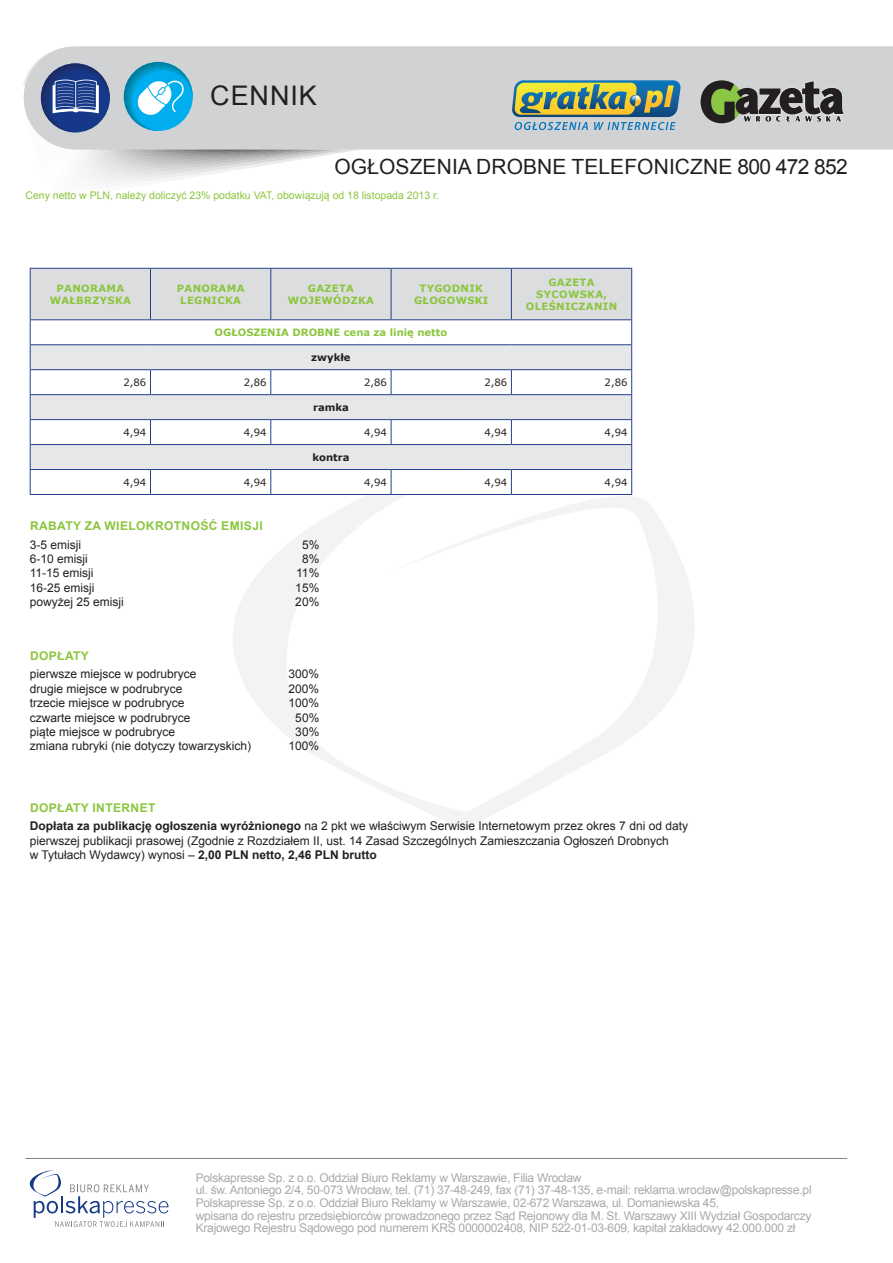
<style>
.page{position:relative;width:893px;height:1263px;background:#fff}
.page>*{position:absolute;margin:0;border:0;box-sizing:border-box;transform-origin:0 0}
.t1{font:27px "Arial";letter-spacing:.035em;color:#231f20}
.t2{font:21px "Arial";letter-spacing:.005em;color:#231f20}
.t3{font:12px/14.4px "Arial";color:#231f20}
.t4{font:12px/12.6px "Arial";letter-spacing:-.02em;color:#a8a9ad}
.t5{font:700 12px "Arial";letter-spacing:.035em;color:#8bc63e}
.t6{font:10.5px "Arial";color:#8bc63e}
.Tabela{font:700 10.05px/12px "Verdana";letter-spacing:.035em;color:#8bc63e;text-align:center}
.Tabela-2{font:10.05px "Verdana";color:#231f20}
.Tabela-3{font:700 10.05px "Verdana";color:#8bc63e}
.Tabela-4{font:700 10.05px "Verdana";color:#231f20}
.s1{font-weight:700}
</style>
<div class="page">
<svg style="left:233px;top:433px;width:461px;height:396px"></svg>
<svg style="left:30px;top:1170px;width:138px;height:57px"></svg>
<div style="left:36px;top:46px;width:857px;height:104px;background:#d1d2d4"></div>
<svg style="left:23px;top:62px;width:351px;height:121px"></svg>
<hr style="left:26px;top:1158px;width:821px;height:1px;background:#808285">
<svg style="left:701px;top:80px;width:143px;height:43px;background:#76796f"></svg>
<svg style="left:512px;top:80px;width:169px;height:50px;background:#8ba386"></svg>
<svg style="left:30px;top:268px;width:602px;height:226px"></svg>
<hr style="left:30px;top:494px;width:120px;height:1px;background:#253f8e">
<hr style="left:150px;top:494px;width:121px;height:1px;background:#253f8e">
<hr style="left:271px;top:494px;width:120px;height:1px;background:#253f8e">
<hr style="left:391px;top:494px;width:120px;height:1px;background:#253f8e">
<hr style="left:511px;top:494px;width:121px;height:1px;background:#253f8e">
<h1 class="t1" style="left:210px;top:77px;width:108px">CENNIK</h1>
<h2 class="t2" style="left:334px;top:152px;width:515px">OGŁOSZENIA DROBNE TELEFONICZNE 800 472 852</h2>
<p class="t6" style="left:26px;top:188px;width:415px">Ceny netto w PLN, należy doliczyć 23% podatku VAT, obowiązują od 18 listopada 2013 r.</p>
<p class="Tabela" style="left:50px;top:282px;width:83px">PANORAMA<br>WAŁBRZYSKA</p>
<p class="Tabela" style="left:177px;top:282px;width:69px">PANORAMA<br>LEGNICKA</p>
<p class="Tabela" style="left:288px;top:282px;width:88px">GAZETA<br>WOJEWÓDZKA</p>
<p class="Tabela" style="left:414px;top:282px;width:76px">TYGODNIK<br>GŁOGOWSKI</p>
<p class="Tabela" style="left:526px;top:276px;width:93px">GAZETA<br>SYCOWSKA,<br>OLEŚNICZANIN</p>
<p class="Tabela-3" style="left:215px;top:325px;width:234px">OGŁOSZENIA DROBNE cena za linię netto</p>
<p class="Tabela-4" style="left:311px;top:350px;width:41px">zwykłe</p>
<p class="Tabela-2" style="left:123px;top:375px;width:24px">2,86</p>
<p class="Tabela-2" style="left:244px;top:375px;width:24px">2,86</p>
<p class="Tabela-2" style="left:364px;top:375px;width:24px">2,86</p>
<p class="Tabela-2" style="left:484px;top:375px;width:24px">2,86</p>
<p class="Tabela-2" style="left:605px;top:375px;width:24px">2,86</p>
<p class="Tabela-4" style="left:313px;top:400px;width:37px">ramka</p>
<p class="Tabela-2" style="left:123px;top:425px;width:24px">4,94</p>
<p class="Tabela-2" style="left:244px;top:425px;width:24px">4,94</p>
<p class="Tabela-2" style="left:364px;top:425px;width:24px">4,94</p>
<p class="Tabela-2" style="left:484px;top:425px;width:24px">4,94</p>
<p class="Tabela-2" style="left:605px;top:425px;width:24px">4,94</p>
<p class="Tabela-4" style="left:312px;top:450px;width:39px">kontra</p>
<p class="Tabela-2" style="left:123px;top:475px;width:24px">4,94</p>
<p class="Tabela-2" style="left:244px;top:475px;width:24px">4,94</p>
<p class="Tabela-2" style="left:364px;top:475px;width:24px">4,94</p>
<p class="Tabela-2" style="left:484px;top:475px;width:24px">4,94</p>
<p class="Tabela-2" style="left:605px;top:475px;width:24px">4,94</p>
<p class="t5" style="left:30px;top:517px;width:234px">RABATY ZA WIELOKROTNOŚĆ EMISJI</p>
<p class="t3" style="left:30px;top:537px;width:53px">3-5 emisji</p>
<p class="t3" style="left:302px;top:537px;width:19px">5%</p>
<p class="t3" style="left:30px;top:551px;width:60px">6-10 emisji</p>
<p class="t3" style="left:302px;top:551px;width:19px">8%</p>
<p class="t3" style="left:30px;top:566px;width:65px">11-15 emisji</p>
<p class="t3" style="left:296px;top:566px;width:25px">11%</p>
<p class="t3" style="left:30px;top:580px;width:66px">16-25 emisji</p>
<p class="t3" style="left:295px;top:580px;width:26px">15%</p>
<p class="t3" style="left:30px;top:595px;width:96px">powyżej 25 emisji</p>
<p class="t3" style="left:295px;top:595px;width:26px">20%</p>
<p class="t5" style="left:30px;top:647px;width:60px">DOPŁATY</p>
<p class="t3" style="left:30px;top:667px;width:168px">pierwsze miejsce w podrubryce</p>
<p class="t3" style="left:289px;top:667px;width:32px">300%</p>
<p class="t3" style="left:30px;top:681px;width:154px">drugie miejsce w podrubryce</p>
<p class="t3" style="left:289px;top:681px;width:32px">200%</p>
<p class="t3" style="left:30px;top:696px;width:156px">trzecie miejsce w podrubryce</p>
<p class="t3" style="left:289px;top:696px;width:32px">100%</p>
<p class="t3" style="left:30px;top:710px;width:162px">czwarte miejsce w podrubryce</p>
<p class="t3" style="left:295px;top:710px;width:26px">50%</p>
<p class="t3" style="left:30px;top:724px;width:147px">piąte miejsce w podrubryce</p>
<p class="t3" style="left:295px;top:724px;width:26px">30%</p>
<p class="t3" style="left:30px;top:739px;width:223px">zmiana rubryki (nie dotyczy towarzyskich)</p>
<p class="t3" style="left:289px;top:739px;width:32px">100%</p>
<p class="t5" style="left:30px;top:799px;width:127px">DOPŁATY INTERNET</p>
<p class="t3" style="left:30px;top:819px;width:660px"><span class="s1">Dopłata za publikację ogłoszenia wyróżnionego</span> na 2 pkt we właściwym Serwisie Internetowym przez okres 7 dni od daty pierwszej publikacji prasowej (Zgodnie z Rozdziałem II, ust. 14 Zasad Szczególnych Zamieszczania Ogłoszeń Drobnych<br>w Tytułach Wydawcy) wynosi – <span class="s1">2,00 PLN netto, 2,46 PLN brutto</span></p>
<p class="t4" style="left:196px;top:1171px;width:617px">Polskapresse Sp. z o.o. Oddział Biuro Reklamy w Warszawie, Filia Wrocław<br>ul. św. Antoniego 2/4, 50-073 Wrocław, tel. (71) 37-48-249, fax (71) 37-48-135, e-mail: reklama.wroclaw@polskapresse.pl Polskapresse Sp. z o.o. Oddział Biuro Reklamy w Warszawie, 02-672 Warszawa, ul. Domaniewska 45,<br>wpisana do rejestru przedsiębiorców prowadzonego przez Sąd Rejonowy dla M. St. Warszawy XIII Wydział Gospodarczy Krajowego Rejestru Sądowego pod numerem KRS 0000002408, NIP 522-01-03-609, kapitał zakładowy 42.000.000 zł</p>
</div>
